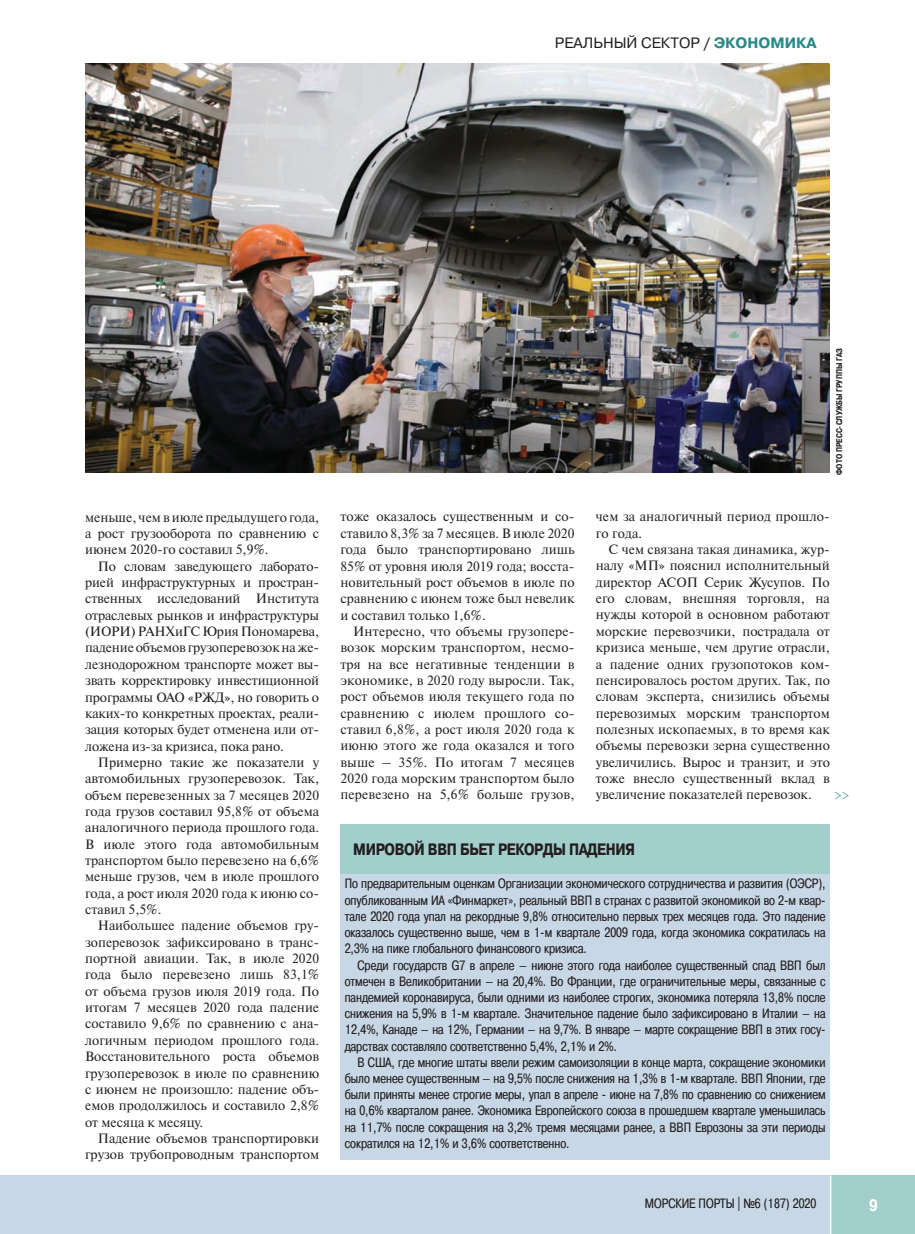
<style>
.page{position:relative;width:915px;height:1234px;background:#fff}
.page>*{position:absolute;margin:0;border:0;box-sizing:border-box;transform-origin:0 0}
.t1{font:700 16.5px "Pragmatica Cond C";letter-spacing:-.02em;color:#231f20}
.t2{font:700 16.5px "Pragmatica Cond C";color:#fff}
.t3{font:15px "Pragmatica C";color:#231f20}
.t4{font:700 15px "Pragmatica C";color:#288987}
.t5{font:13.5px/16.4px "Newton C";color:#231f20;text-align:justify}
.t6{font:13.5px/16.2px "Pragmatica Cond C";color:#231f20;text-align:justify}
.t7{font:12px "Newton C";color:#288987}
.t8{font:700 8.25px "Pragmatica Cond C";color:#231f20}
.s1{font-weight:700}
.s2{font-weight:700;color:#288987}
</style>
<div class="page">
<img style="left:85px;top:64px;width:744px;height:408px">
<div style="left:340px;top:873px;width:489px;height:286px;background:#c8d7e6"></div>
<div style="left:340px;top:824px;width:489px;height:49px;background:#a2cecc"></div>
<div style="left:0;top:1175px;width:914px;height:58px;background:#c8d7e6"></div>
<div style="left:831px;top:1175px;width:83px;height:58px;background:#a2cecc"></div>
<hr style="left:829px;top:1175px;width:2px;height:58px;background:#fff">
<p class="t3" style="left:554px;top:35px;width:12px">РЕАЛЬНЫЙ</p>
<p class="t3" style="left:641px;top:35px;width:107px">СЕКТОР <span class="s1">/</span> <span class="s2">ЭКОНО</span></p>
<p class="t4" style="left:770px;top:35px;width:48px">МИКА</p>
<p class="t5" style="left:85px;top:509px;width:235px">меньше, чем в июле предыдущего года, а рост грузооборота по сравнению с июнем 2020-го составил 5,9%.</p>
<p class="t5" style="left:85px;top:558px;width:235px;text-indent:13px">По словам заведующего лаборато&shy;рией инфраструктурных и простран&shy;ственных исследований Института отраслевых рынков и инфраструктуры (ИОРИ) РАНХиГС Юрия Пономарева, падение объемов грузоперевозок на же&shy;лезнодорожном транспорте может вы&shy;звать корректировку инвестиционной программы ОАО «РЖД», но говорить о каких-то конкретных проектах, реали&shy;зация которых будет отменена или от&shy;ложена из-за кризиса, пока рано.</p>
<p class="t5" style="left:85px;top:754px;width:235px;text-indent:13px">Примерно такие же показатели у автомобильных грузоперевозок. Так, объем перевезенных за 7 месяцев 2020 года грузов составил 95,8% от объема аналогичного периода прошлого года.<br>В июле этого года автомобильным транспортом было перевезено на 6,6% меньше грузов, чем в июле прошлого года, а рост июля 2020 года к июню со&shy;ставил 5,5%.</p>
<p class="t5" style="left:85px;top:917px;width:235px;text-indent:13px">Наибольшее падение объемов гру&shy;зоперевозок зафиксировано в транс&shy;портной авиации. Так, в июле 2020 года было перевезено лишь 83,1% от объема грузов июля 2019 года. По итогам 7 месяцев 2020 года падение составило 9,6% по сравнению с ана&shy;логичным периодом прошлого года.<br>Восстановительного роста объемов грузоперевозок в июле по сравнению с июнем не произошло: падение объ&shy;емов продолжилось и составило 2,8% от месяца к месяцу.</p>
<p class="t5" style="left:85px;top:1129px;width:235px;text-align:right">Падение объемов транспортировки грузов трубопроводным транспортом</p>
<p class="t5" style="left:340px;top:508px;width:235px">тоже оказалось существенным и со&shy;ставило 8,3% за 7 месяцев. В июле 2020 года было транспортировано лишь 85% от уровня июля 2019 года; восста&shy;новительный рост объемов в июле по сравнению с июнем тоже был невелик и составил только 1,6%.</p>
<p class="t5" style="left:340px;top:623px;width:235px;text-indent:13px">Интересно, что объемы грузопере&shy;возок морским транспортом, несмо&shy;тря на все негативные тенденции в экономике, в 2020 году выросли. Так, рост объемов июля текущего года по сравнению с июлем прошлого со&shy;ставил 6,8%, а рост июля 2020 года к июню этого же года оказался и того выше – 35%. По итогам 7 месяцев 2020 года морским транспортом было перевезено на 5,6% больше грузов,</p>
<p class="t8" style="left:834px;top:475px;width:128px;rotate:-90deg">Фото пресс-службы Группы ГАЗ</p>
<p class="t5" style="left:595px;top:508px;width:235px">чем за аналогичный период прошло&shy;го года.</p>
<p class="t5" style="left:595px;top:541px;width:235px;text-indent:13px">С чем связана такая динамика, жур&shy;налу «МП» пояснил исполнительный директор АСОП Серик Жусупов. По его словам, внешняя торговля, на нужды которой в основном работают морские перевозчики, пострадала от кризиса меньше, чем другие отрасли, а падение одних грузопотоков ком&shy;пенсировалось ростом других. Так, по словам эксперта, снизились объемы перевозимых морским транспортом полезных ископаемых, в то время как объемы перевозки зерна существенно увеличились. Вырос и транзит, и это тоже внесло существенный вклад в увеличение показателей перевозок.</p>
<p class="t7" style="left:833px;top:788px;width:17px">&gt;&gt;</p>
<p class="t1" style="left:353px;top:840px;width:236px">Мировой ВВП бьет рекорды паден</p>
<p class="t1" style="left:615px;top:840px;width:19px">ия</p>
<p class="t6" style="left:344px;top:875px;width:482px">По предварительным оценкам Организации экономического сотрудничества и развития (ОЭСР), опубликованным ИА «Финмаркет», реальный ВВП в странах с развитой экономикой во 2-м квар&shy;тале 2020 года упал на рекордные 9,8% относительно первых трех месяцев года. Это падение оказалось существенно выше, чем в 1-м квартале 2009 года, когда экономика сократилась на 2,3% на пике глобального финансового кризиса.</p>
<p class="t6" style="left:344px;top:956px;width:482px;text-indent:13px">Среди государств G7 в апреле – ниюне этого года наиболее существенный спад ВВП был отмечен в Великобритании – на 20,4%. Во Франции, где ограничительные меры, связанные с пандемией коронавируса, были одними из наиболее строгих, экономика потеряла 13,8% после снижения на 5,9% в 1-м квартале. Значительное падение было зафиксировано в Италии – на 12,4%, Канаде – на 12%, Германии – на 9,7%. В январе – марте сокращение ВВП в этих госу&shy;дарствах составляло соответственно 5,4%, 2,1% и 2%.</p>
<p class="t6" style="left:344px;top:1053px;width:482px;text-indent:13px">В США, где многие штаты ввели режим самоизоляции в конце марта, сокращение экономики было менее существенным – на 9,5% после снижения на 1,3% в 1-м квартале. ВВП Японии, где были приняты менее строгие меры, упал в апреле - июне на 7,8% по сравнению со снижением на 0,6% кварталом ранее. Экономика Европейского союза в прошедшем квартале уменьшилась на 11,7% после сокращения на 3,2% тремя месяцами ранее, а ВВП Еврозоны за эти периоды сократился на 12,1% и 3,6% соответственно.</p>
<p class="t6" style="left:644px;top:1195px;width:173px">морские порты | №6 (187) 2020</p>
<p class="t2" style="left:868px;top:1195px;width:10px">9</p>
</div>
